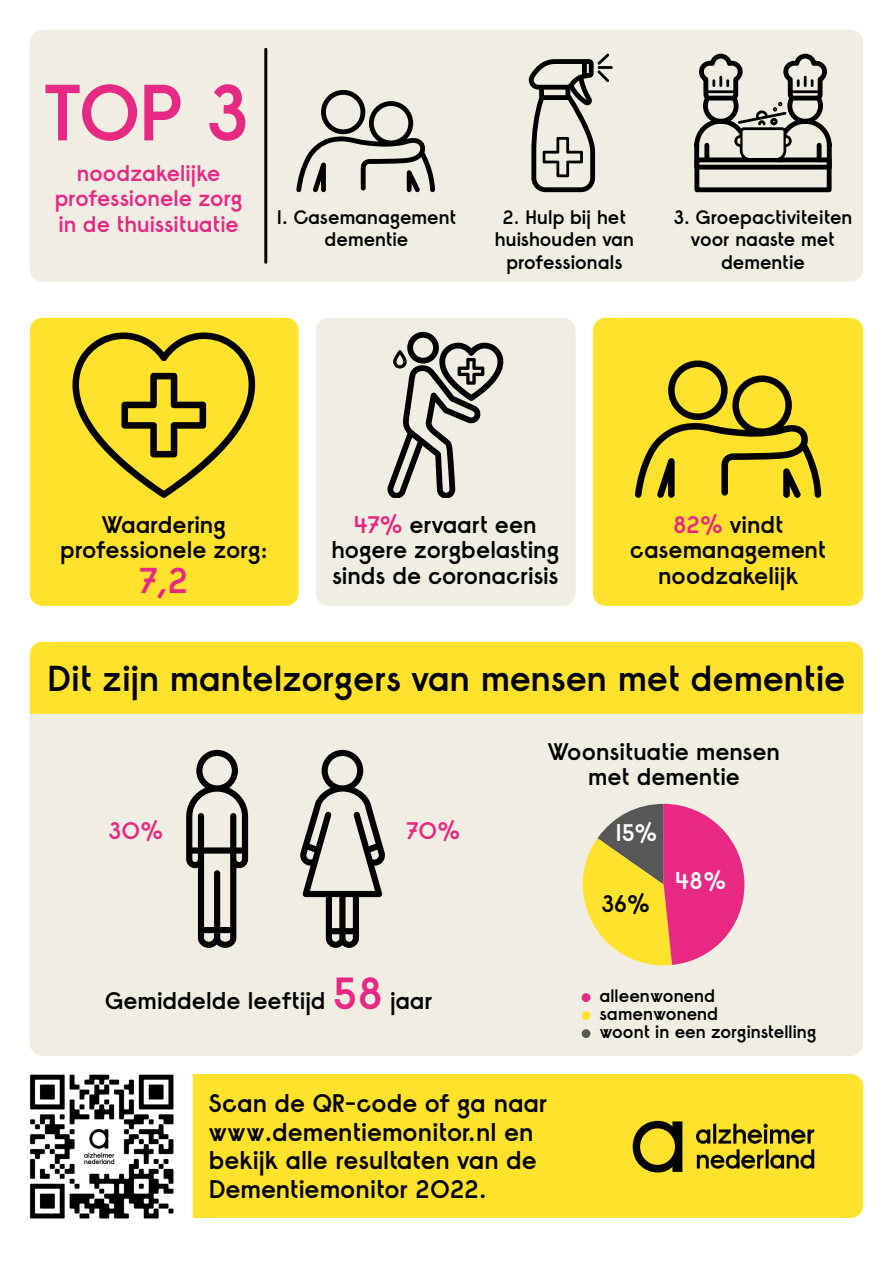
<style>
.page{position:relative;width:893px;height:1263px;background:#fff}
.page>*{position:absolute;margin:0;border:0;box-sizing:border-box;transform-origin:0 0}
.t1{font:600 79.5px "Raisonne AN";color:#e72984}
.t2{font:600 36px "Raisonne AN";letter-spacing:-.015em;color:#000}
.t3{font:600 36px "Raisonne AN";color:#e72984}
.t4{font:600 25.5px/28.5px "Raisonne AN";letter-spacing:-.015em;color:#000}
.t5{font:600 24px/25.5px "Raisonne AN";letter-spacing:-.015em;color:#000;text-align:center}
.t6{font:600 24px "Raisonne AN";color:#e72984}
.t7{font:600 24px "Raisonne AN";color:#fff}
.t8{font:600 22.5px/25.5px "Raisonne AN";letter-spacing:-.015em;color:#e72984;text-align:center}
.t9{font:600 19.5px/22.5px "Raisonne AN";letter-spacing:-.015em;color:#000;text-align:center}
.t10{font:600 18px/18px "Raisonne AN";letter-spacing:-.02em;color:#000}
.s1{color:#e72984}
.s2{font-size:45px;color:#e72984}
</style>
<div class="page">
<div style="left:30px;top:642px;width:833px;height:414px;background:#f0ede3;border-radius:13px"></div>
<svg style="left:582px;top:804px;width:162px;height:162px"></svg>
<div style="left:593px;top:318px;width:270px;height:288px;background:#ffe22b;border-radius:13px"></div>
<div style="left:316px;top:318px;width:260px;height:288px;background:#f0ede3;border-radius:13px"></div>
<div style="left:30px;top:30px;width:833px;height:252px;background:#f0ede3;border-radius:13px"></div>
<div style="left:30px;top:318px;width:269px;height:288px;background:#ffe22b;border-radius:13px"></div>
<div style="left:193px;top:1074px;width:670px;height:144px;background:#ffe22b"></div>
<hr style="left:264px;top:49px;width:3px;height:213px;background:#000">
<svg style="left:296px;top:90px;width:139px;height:102px"></svg>
<svg style="left:72px;top:332px;width:183px;height:166px"></svg>
<svg style="left:186px;top:750px;width:62px;height:198px"></svg>
<svg style="left:300px;top:750px;width:85px;height:198px"></svg>
<div style="left:582px;top:993px;width:8px;height:9px;background:#e72984;border-radius:50%"></div>
<div style="left:582px;top:1011px;width:8px;height:9px;background:#ffe22b;border-radius:50%"></div>
<div style="left:582px;top:1029px;width:8px;height:9px;background:#575756;border-radius:50%"></div>
<svg style="left:635px;top:360px;width:186px;height:138px"></svg>
<img style="left:29px;top:1074px;width:145px;height:145px">
<svg style="left:387px;top:332px;width:116px;height:166px"></svg>
<div style="left:30px;top:642px;width:833px;height:72px;background:#ffe22b"></div>
<svg style="left:696px;top:1123px;width:118px;height:46px;background:#a8951c"></svg>
<svg style="left:633px;top:1121px;width:49px;height:51px;background:#837416"></svg>
<hr style="left:598px;top:66px;width:15px;height:3px;background:#000">
<svg style="left:529px;top:54px;width:80px;height:138px"></svg>
<div style="left:694px;top:157px;width:138px;height:35px;background:#f0ede3;border:5px solid #000"></div>
<svg style="left:694px;top:54px;width:138px;height:118px"></svg>
<div style="left:697px;top:165px;width:132px;height:5px;background:#000"></div>
<h1 class="t1" style="left:44px;top:61px;width:207px">TOP 3</h1>
<p class="t8" style="left:54px;top:160px;width:190px">noodzakelijke professionele zorg in de thuissituatie</p>
<p class="t9" style="left:277px;top:205px;width:181px">1. Casemanagement dementie</p>
<p class="t9" style="left:494px;top:205px;width:141px">2. Hulp bij het huishouden van professionals</p>
<p class="t9" style="left:673px;top:205px;width:181px">3. Groepactiviteiten voor naaste met dementie</p>
<p class="t5" style="left:60px;top:511px;width:209px">Waardering professionele zorg:</p>
<h2 class="t3" style="left:139px;top:557px;width:51px">7,2</h2>
<p class="t5" style="left:331px;top:511px;width:230px"><span class="s1">47%</span> ervaart een hogere zorgbelasting sinds de coronacrisis</p>
<p class="t5" style="left:630px;top:511px;width:198px"><span class="s1">82%</span> vindt casemanagement noodzakelijk</p>
<h2 class="t2" style="left:47px;top:655px;width:800px">Dit zijn mantelzorgers van mensen met dementie</h2>
<p class="t6" style="left:108px;top:815px;width:57px">30%</p>
<p class="t6" style="left:406px;top:815px;width:56px">70%</p>
<p class="t5" style="left:105px;top:988px;width:329px">Gemiddelde leeftijd <span class="s2">58</span> jaar</p>
<p class="t5" style="left:548px;top:738px;width:234px">Woonsituatie mensen met dementie</p>
<p class="t7" style="left:616px;top:817px;width:43px">15%</p>
<p class="t5" style="left:601px;top:890px;width:51px">36%</p>
<p class="t7" style="left:675px;top:865px;width:52px">48%</p>
<p class="t10" style="left:599px;top:986px;width:218px">alleenwonend samenwonend<br>woont in een zorginstelling</p>
<p class="t4" style="left:208px;top:1088px;width:340px">Scan de QR-code of ga naar www.dementiemonitor.nl en bekijk alle resultaten van de<br>Dementiemonitor 2022.</p>
</div>
